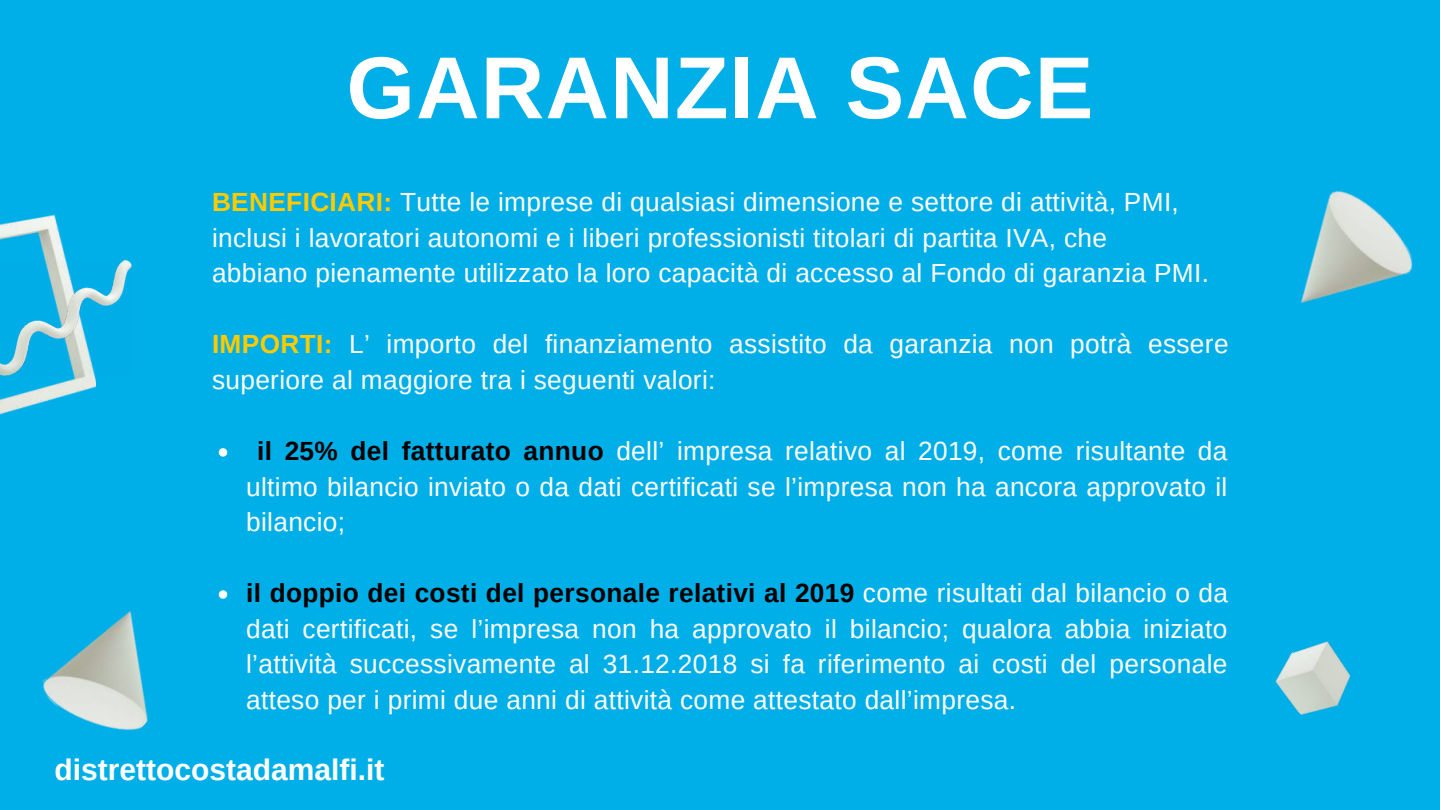
<style>
.page{position:relative;width:1440px;height:810px;background:#00aee8}
.page>*{position:absolute;margin:0;border:0;box-sizing:border-box;transform-origin:0 0}
.t1{font:700 88px "Arimo";letter-spacing:.015em;color:#fff}
.t2{font:700 30px "Arimo";color:#fff}
.t3{font:26.3px/35.5px "Arimo";letter-spacing:.015em;color:#fff;text-align:justify}
.s1{font-weight:700;color:#fecb00}
.s2{font-weight:700;color:#000}
</style>
<div class="page">
<img style="left:0;top:215px;width:95px;height:200px">
<img style="left:1300px;top:190px;width:113px;height:113px">
<img style="left:0;top:260px;width:131px;height:116px">
<img style="left:42px;top:611px;width:106px;height:120px">
<img style="left:1275px;top:640px;width:76px;height:75px">
<svg style="left:219px;top:448px;width:8px;height:9px"></svg>
<svg style="left:219px;top:590px;width:8px;height:9px"></svg>
<h1 class="t1" style="left:347px;top:27px;width:748px">GARANZIA SACE</h1>
<p class="t3" style="left:212px;top:185px;width:999px;text-align:left"><span class="s1">BENEFICIARI:</span> Tutte le imprese di qualsiasi dimensione e settore di attività, PMI, inclusi i lavoratori autonomi e i liberi professionisti titolari di partita IVA, che abbiano pienamente utilizzato la loro capacità di accesso al Fondo di garanzia PMI.</p>
<p class="t3" style="left:212px;top:327px;width:1018px"><span class="s1">IMPORTI:</span> L’ importo del finanziamento assistito da garanzia non potrà essere superiore al maggiore tra i seguenti valori:</p>
<p class="t3" style="left:246px;top:433px;width:983px;text-indent:11px"><span class="s2">il 25% del fatturato annuo</span> dell’ impresa relativo al 2019, come risultante da ultimo bilancio inviato o da dati certificati se l’impresa non ha ancora approvato il bilancio;</p>
<p class="t3" style="left:246px;top:576px;width:983px"><span class="s2">il doppio dei costi del personale relativi al 2019</span> come risultati dal bilancio o da dati certificati, se l’impresa non ha approvato il bilancio; qualora abbia iniziato l’attività successivamente al 31.12.2018 si fa riferimento ai costi del personale atteso per i primi due anni di attività come attestato dall’impresa.</p>
<p class="t2" style="left:54px;top:749px;width:332px">distrettocostadamalfi.it</p>
</div>
